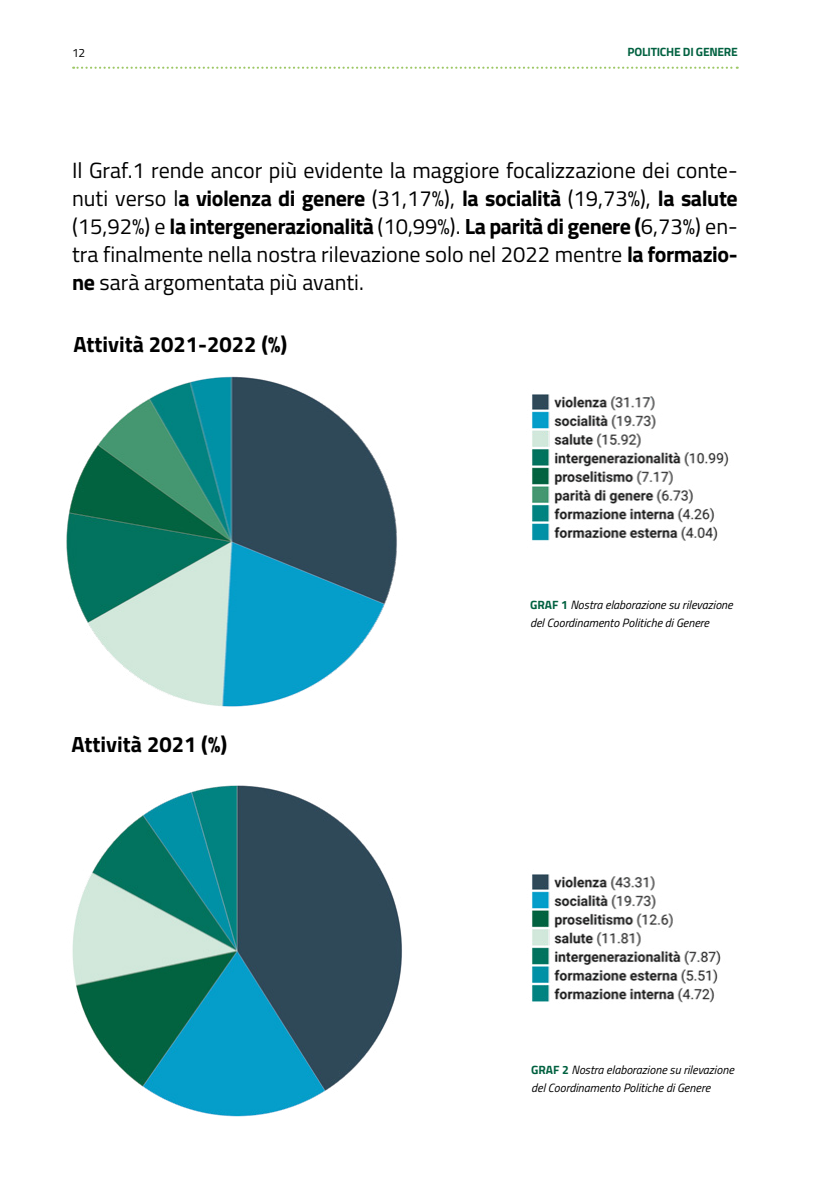
<style>
.page{position:relative;width:840px;height:1191px;background:#fff}
.page>*{position:absolute;margin:0;border:0;box-sizing:border-box;transform-origin:0 0}
.t1{font:22px/28px "Titillium Web";color:#000;text-align:justify}
.t2{font:700 22px "Titillium Web";color:#000}
.t3{font:italic 12px/18px "Titillium Web";color:#000}
.t4{font:700 12px "Titillium Web";letter-spacing:-.02em;color:#016140}
.t5{font:12px "Titillium Web";color:#000}
.s1{font-weight:700}
.s2{font-weight:700;font-style:normal;color:#016140}
</style>
<div class="page">
<svg style="left:73px;top:67px;width:664px;height:2px"></svg>
<img style="left:66px;top:376px;width:331px;height:331px">
<img style="left:532px;top:394px;width:197px;height:147px">
<img style="left:72px;top:785px;width:330px;height:332px">
<img style="left:532px;top:874px;width:189px;height:129px">
<p class="t5" style="left:72px;top:44px;width:15px">12</p>
<p class="t4" style="left:627px;top:42px;width:112px">POLITICHE DI GENERE</p>
<p class="t1" style="left:72px;top:155px;width:667px">Il Graf.1 rende ancor più evidente la maggiore focalizzazione dei conte&shy;nuti verso l<span class="s1">a violenza di genere</span> (31,17%), <span class="s1">la socialità</span> (19,73%), <span class="s1">la salute </span>(15,92%) e <span class="s1">la intergenerazionalità</span> (10,99%). <span class="s1">La parità di genere (</span>6,73%) en&shy;tra finalmente nella nostra rilevazione solo nel 2022 mentre <span class="s1">la formazio&shy;ne</span> sarà argomentata più avanti.</p>
<p class="t2" style="left:73px;top:327px;width:215px">Attività 2021-2022 (%)</p>
<p class="t2" style="left:71px;top:727px;width:157px">Attività 2021 (%)</p>
<p class="t3" style="left:530px;top:595px;width:204px"><span class="s2">GRAF 1</span> Nostra elaborazione su rilevazione del Coordinamento Politiche di Genere</p>
<p class="t3" style="left:531px;top:1060px;width:204px"><span class="s2">GRAF 2</span> Nostra elaborazione su rilevazione del Coordinamento Politiche di Genere</p>
</div>
